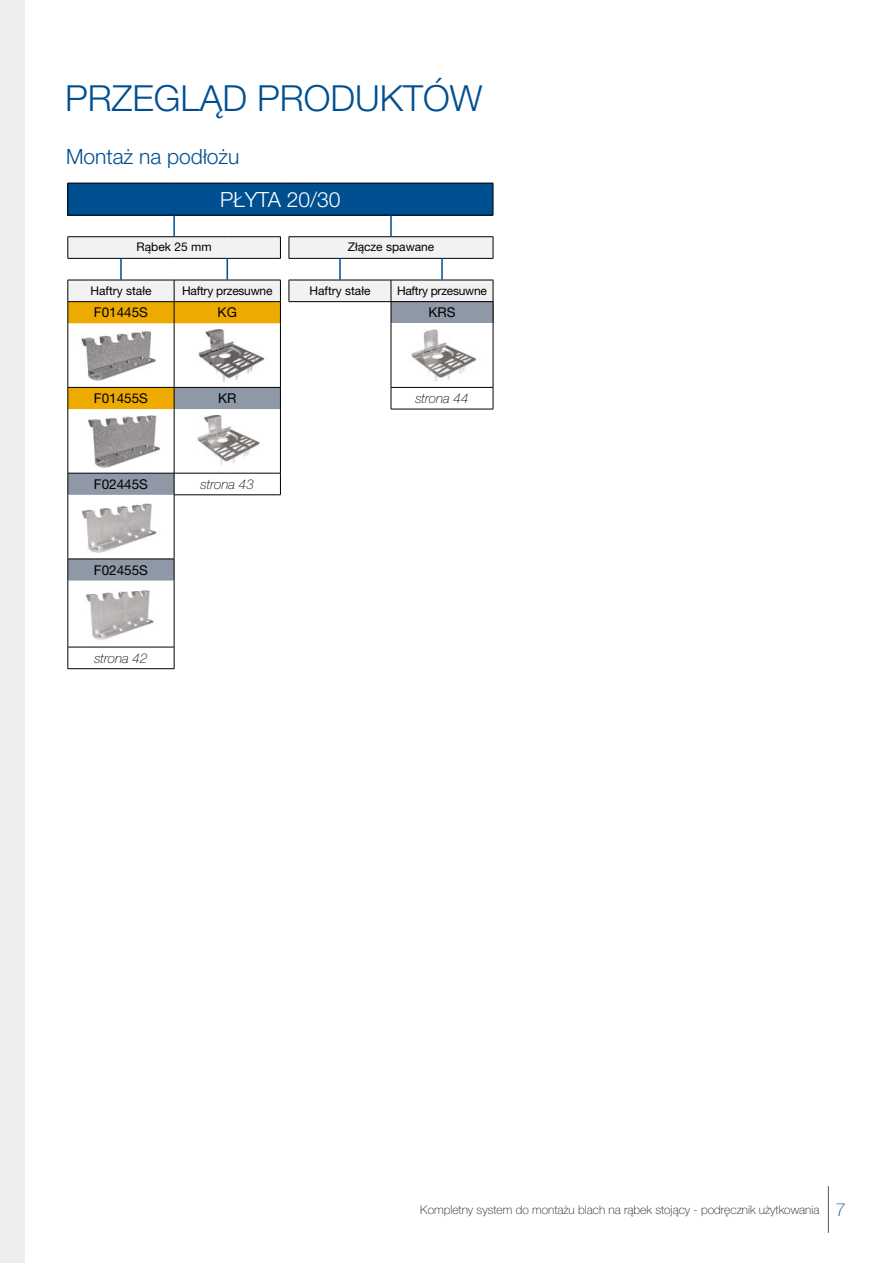
<style>
.page{position:relative;width:893px;height:1263px;background:#fff}
.page>*{position:absolute;margin:0;border:0;box-sizing:border-box;transform-origin:0 0}
.t1{font:300 36px "Helvetica Neue LT Pro";color:#004f91}
.t2{font:300 21px "Helvetica Neue LT Pro";color:#004f91}
.t3{font:300 21px "Helvetica Neue LT Pro";color:#fff}
.t4{font:13.5px "Helvetica Neue LT Pro";color:#000}
.t5{font:italic 100 13.5px "Helvetica Neue LT Pro";color:#000}
.t6{font:100 12px "Helvetica Neue LT Pro";color:#1d160f}
.t7{font:12px "Helvetica Neue LT Pro";color:#000}
.t8{font:12px "Helvetica Neue LT Pro";letter-spacing:-.02em;color:#000}
.s1{font-size:18px;color:#004f91}
</style>
<div class="page">
<hr style="left:828px;top:1186px;width:1px;height:47px;background:#575756">
<div style="left:0;top:0;width:25px;height:1263px;background:#ededed"></div>
<div style="left:68px;top:183px;width:425px;height:32px;background:#004f91"></div>
<hr style="left:68px;top:183px;width:53px;height:1px;background:#000">
<hr style="left:68px;top:183px;width:1px;height:32px;background:#000">
<hr style="left:121px;top:183px;width:53px;height:1px;background:#000">
<hr style="left:174px;top:183px;width:53px;height:1px;background:#000">
<hr style="left:227px;top:183px;width:53px;height:1px;background:#000">
<hr style="left:289px;top:183px;width:51px;height:1px;background:#000">
<hr style="left:340px;top:183px;width:51px;height:1px;background:#000">
<hr style="left:391px;top:183px;width:51px;height:1px;background:#000">
<hr style="left:442px;top:183px;width:51px;height:1px;background:#000">
<hr style="left:493px;top:183px;width:1px;height:32px;background:#000">
<hr style="left:68px;top:215px;width:53px;height:1px;background:#000">
<hr style="left:121px;top:215px;width:53px;height:1px;background:#000">
<hr style="left:174px;top:215px;width:53px;height:1px;background:#000">
<hr style="left:227px;top:215px;width:53px;height:1px;background:#000">
<hr style="left:289px;top:215px;width:51px;height:1px;background:#000">
<hr style="left:340px;top:215px;width:51px;height:1px;background:#000">
<hr style="left:391px;top:215px;width:51px;height:1px;background:#000">
<hr style="left:442px;top:215px;width:51px;height:1px;background:#000">
<hr style="left:68px;top:236px;width:53px;height:1px;background:#000">
<hr style="left:121px;top:236px;width:53px;height:1px;background:#000">
<hr style="left:174px;top:236px;width:53px;height:1px;background:#000">
<hr style="left:227px;top:236px;width:54px;height:1px;background:#000">
<hr style="left:289px;top:236px;width:51px;height:1px;background:#000">
<hr style="left:340px;top:236px;width:51px;height:1px;background:#000">
<hr style="left:391px;top:236px;width:51px;height:1px;background:#000">
<hr style="left:442px;top:236px;width:51px;height:1px;background:#000">
<hr style="left:68px;top:580px;width:1px;height:67px;background:#000">
<hr style="left:174px;top:580px;width:1px;height:67px;background:#000">
<hr style="left:173px;top:215px;width:2px;height:21px;background:#004f91">
<hr style="left:390px;top:215px;width:2px;height:21px;background:#004f91">
<hr style="left:68px;top:647px;width:53px;height:1px;background:#000">
<svg style="left:68px;top:647px;width:1px;height:21px"></svg>
<hr style="left:121px;top:647px;width:53px;height:1px;background:#000">
<svg style="left:174px;top:647px;width:1px;height:21px"></svg>
<hr style="left:68px;top:668px;width:53px;height:1px;background:#000">
<hr style="left:121px;top:668px;width:53px;height:1px;background:#000">
<svg style="left:68px;top:237px;width:426px;height:343px"></svg>
<img style="left:75px;top:329px;width:92px;height:52px">
<img style="left:187px;top:329px;width:81px;height:52px">
<img style="left:404px;top:329px;width:76px;height:52px">
<img style="left:77px;top:415px;width:88px;height:52px">
<img style="left:195px;top:415px;width:64px;height:52px">
<img style="left:77px;top:501px;width:88px;height:52px">
<img style="left:86px;top:590px;width:68px;height:50px">
<h1 class="t1" style="left:65px;top:76px;width:419px">PRZEGLĄD PRODUKTÓW</h1>
<h2 class="t2" style="left:66px;top:144px;width:175px">Montaż na podłożu</h2>
<h2 class="t3" style="left:220px;top:186px;width:122px">PŁYTA 20/30</h2>
<p class="t7" style="left:137px;top:240px;width:76px">Rąbek 25 mm</p>
<p class="t7" style="left:348px;top:240px;width:88px">Złącze spawane</p>
<p class="t7" style="left:90px;top:283px;width:63px">Haftry stałe</p>
<p class="t8" style="left:182px;top:283px;width:92px">Haftry przesuwne</p>
<p class="t7" style="left:309px;top:283px;width:63px">Haftry stałe</p>
<p class="t8" style="left:397px;top:283px;width:92px">Haftry przesuwne</p>
<p class="t4" style="left:94px;top:304px;width:56px">F01445S</p>
<p class="t4" style="left:218px;top:304px;width:21px">KG</p>
<p class="t4" style="left:428px;top:304px;width:28px">KRS</p>
<p class="t4" style="left:94px;top:390px;width:56px">F01455S</p>
<p class="t4" style="left:218px;top:390px;width:20px">KR</p>
<p class="t5" style="left:415px;top:390px;width:55px">strona 44</p>
<p class="t4" style="left:94px;top:476px;width:56px">F02445S</p>
<p class="t5" style="left:201px;top:476px;width:55px">strona 43</p>
<p class="t4" style="left:94px;top:561px;width:56px">F02455S</p>
<p class="t5" style="left:94px;top:650px;width:55px">strona 42</p>
<p class="t6" style="left:420px;top:1202px;width:427px">Kompletny system do montażu blach na rąbek stojący - podręcznik użytkowania <span class="s1">7</span></p>
</div>
